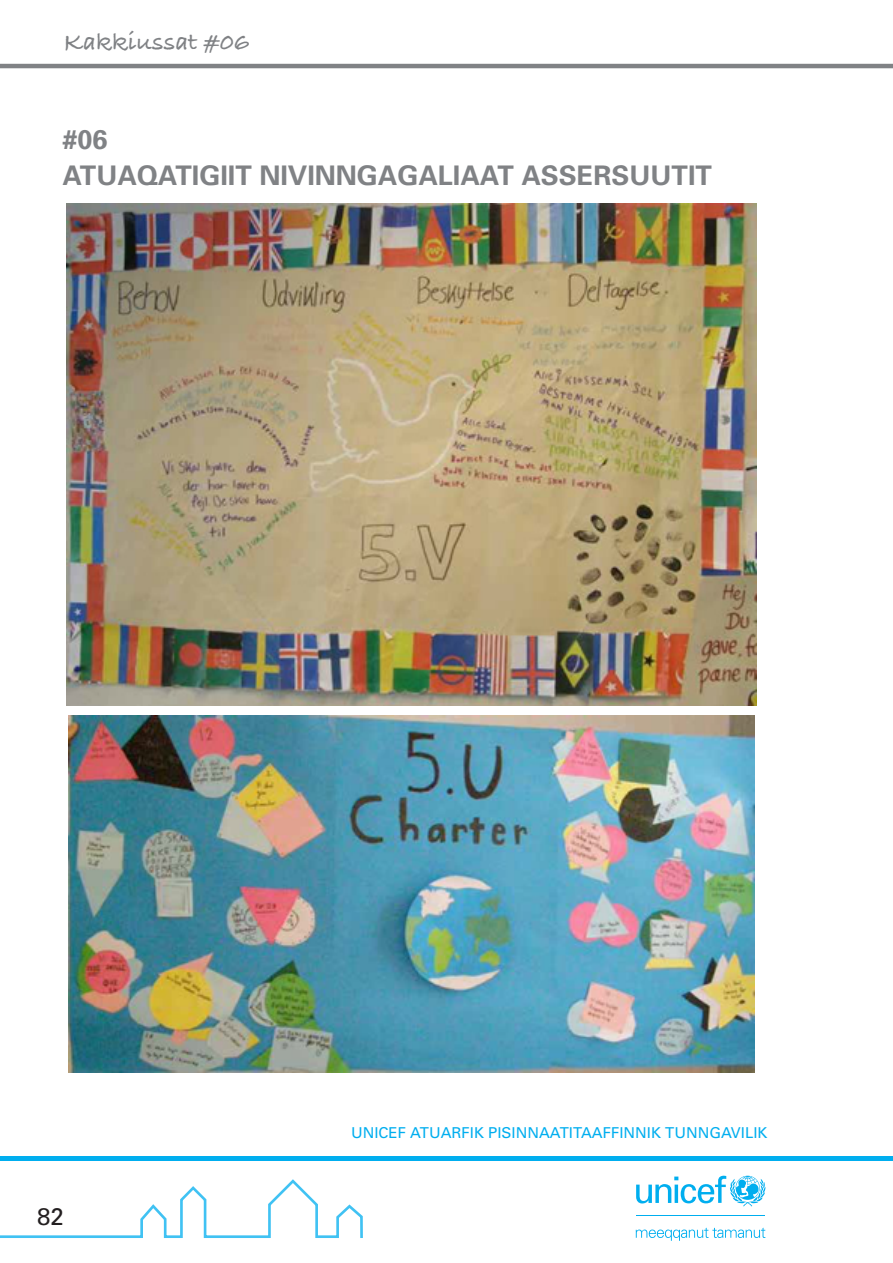
<style>
.page{position:relative;width:893px;height:1263px;background:#fff}
.page>*{position:absolute;margin:0;border:0;box-sizing:border-box;transform-origin:0 0}
.Rubrik_mellem{font:700 27px "Univers";color:#808285}
.Rubrik{font:700 25.5px "Bradley Hand ITCTT";color:#808285}
.t1{font:24px "Univers";color:#231f20}
.Broedtekst{font:15px "Univers";color:#00aeef}
</style>
<div class="page">
<hr style="left:0;top:64px;width:893px;height:4px;background:#808285">
<img style="left:67px;top:203px;width:690px;height:503px">
<img style="left:69px;top:715px;width:685px;height:357px">
<hr style="left:0;top:1157px;width:893px;height:4px;background:#00aeef">
<svg style="left:0;top:1179px;width:363px;height:59px"></svg>
<svg style="left:636px;top:1176px;width:129px;height:30px"></svg>
<hr style="left:636px;top:1215px;width:128px;height:1px;background:#00aeef">
<svg style="left:636px;top:1228px;width:129px;height:13px"></svg>
<p class="Rubrik" style="left:64px;top:23px;width:188px">Kakkiussat #06</p>
<p class="Rubrik_mellem" style="left:62px;top:123px;width:47px">#06</p>
<p class="Rubrik_mellem" style="left:62px;top:159px;width:651px">ATUAQATIGIIT NIVINNGAGALIAAT ASSERSUUTIT</p>
<p class="t1" style="left:37px;top:1202px;width:28px">82</p>
<p class="Broedtekst" style="left:351px;top:1124px;width:418px">UNICEF ATUARFIK PISINNAATITAAFFINNIK TUNNGAVILIK</p>
</div>
